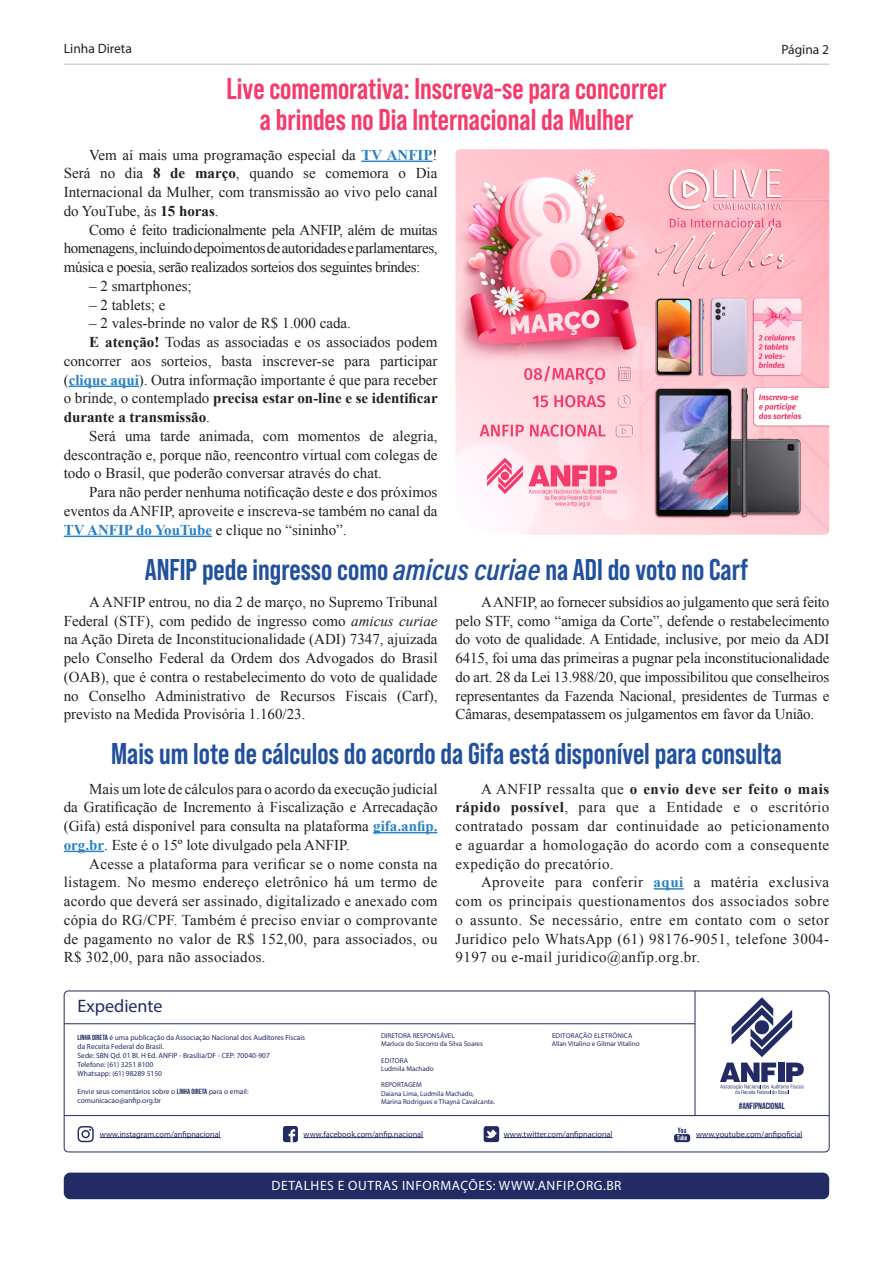
<style>
.page{position:relative;width:893px;height:1263px;background:#fff}
.page>*{position:absolute;margin:0;border:0;box-sizing:border-box;transform-origin:0 0}
.subtitulos{font:700 30px "Bebas Neue Pro";color:#21509c}
.subtitulos-2{font:700 30px "Bebas Neue Pro";color:#f53b6b}
.t1{font:18px "Myriad Pro";color:#222b64}
.texto{font:15px/18.8px "Times New Roman";color:#231f20;text-align:justify}
.t2{font:13.5px "Myriad Pro";letter-spacing:.045em;color:#fff}
.t3{font:13.5px "Myriad Pro";color:#231f20}
.texto-2{font:700 9px "Bebas Neue";color:#222b64}
.texto-3{font:8.25px "Myriad Pro";color:#222b64}
.t4{font:7.5px/9px "Myriad Pro";color:#222b64}
.t5{font:7.05px/8.2px "Myriad Pro";color:#222b64}
.t6{font:7.05px "Myriad Pro";letter-spacing:.02em;color:#222b64}
.s1{font-weight:700;color:#2882c4}
.s2{font-weight:700}
.s3{font-family:"Acumin Variable Concept";font-weight:400}
.s4{font-style:italic}
.s5{font-family:"Bebas Neue";font-weight:700}
</style>
<div class="page">
<div style="left:64px;top:1172px;width:765px;height:27px;background:#222b64;border-radius:6px"></div>
<hr style="left:64px;top:64px;width:765px;height:1px;background:#bcbdc0">
<svg style="left:78px;top:1126px;width:16px;height:16px"></svg>
<hr style="left:100px;top:1137px;width:121px;height:1px;background:#222b64">
<div style="left:283px;top:1126px;width:15px;height:16px;background:#222b64;border-radius:3px"></div>
<svg style="left:289px;top:1129px;width:6px;height:13px"></svg>
<hr style="left:304px;top:1137px;width:119px;height:1px;background:#222b64">
<div style="left:484px;top:1126px;width:15px;height:16px;background:#222b64;border-radius:3px"></div>
<svg style="left:485px;top:1129px;width:12px;height:10px"></svg>
<hr style="left:504px;top:1137px;width:108px;height:1px;background:#222b64">
<svg style="left:674px;top:1134px;width:16px;height:8px"></svg>
<svg style="left:677px;top:1127px;width:10px;height:13px"></svg>
<hr style="left:696px;top:1137px;width:106px;height:1px;background:#222b64">
<svg style="left:720px;top:997px;width:84px;height:97px"></svg>
<div style="left:64px;top:991px;width:765px;height:161px;border:1px solid #222b64;border-radius:4px"></div>
<hr style="left:64px;top:1023px;width:631px;height:1px;background:#222b64">
<hr style="left:64px;top:1115px;width:765px;height:1px;background:#222b64">
<hr style="left:695px;top:991px;width:1px;height:124px;background:#222b64">
<hr style="left:361px;top:161px;width:71px;height:1px;background:#2882c4">
<hr style="left:69px;top:386px;width:70px;height:1px;background:#2882c4">
<hr style="left:64px;top:536px;width:148px;height:1px;background:#2882c4">
<img style="left:455px;top:149px;width:374px;height:386px">
<hr style="left:373px;top:832px;width:64px;height:1px;background:#2882c4">
<hr style="left:64px;top:851px;width:40px;height:1px;background:#2882c4">
<hr style="left:654px;top:888px;width:30px;height:1px;background:#2882c4">
<p class="t3" style="left:64px;top:40px;width:70px">Linha Direta</p>
<p class="t3" style="left:781px;top:41px;width:49px">Página 2</p>
<p class="subtitulos-2" style="left:226px;top:71px;width:442px">Live comemorativa: Inscreva-se para concorrer</p>
<p class="subtitulos-2" style="left:260px;top:103px;width:375px">a brindes no Dia Internacional da Mulher</p>
<p class="texto" style="left:64px;top:145px;width:375px;text-indent:26px">Vem aí mais uma programação especial da <span class="s1">TV ANFIP</span>!<br>Será no dia <span class="s2">8 de março</span>, quando se comemora o Dia Internacional da Mulher, com transmissão ao vivo pelo canal do YouTube, às <span class="s2">15 horas</span>.</p>
<p class="texto" style="left:64px;top:220px;width:375px;text-indent:26px">Como é feito tradicionalmente pela ANFIP, além de muitas homenagens, incluindo depoimentos de autoridades e parlamentares, música e poesia, serão realizados sorteios dos seguintes brindes:</p>
<p class="texto" style="left:89px;top:276px;width:104px">– 2 smartphones;</p>
<p class="texto" style="left:89px;top:295px;width:78px">– 2 tablets; e</p>
<p class="texto" style="left:89px;top:314px;width:263px">– 2 vales-brinde no valor de R$ 1.000 cada.</p>
<p class="texto" style="left:64px;top:333px;width:375px;text-indent:26px"><span class="s2">E atenção!</span> Todas as associadas e os associados podem concorrer aos sorteios, basta inscrever-se para participar (<span class="s1">clique aqui</span>). Outra informação importante é que para receber o brinde, o contemplado <span class="s2">precisa estar on-line e se identificar durante a transmissão</span>.</p>
<p class="texto" style="left:64px;top:426px;width:375px;text-indent:26px">Será uma tarde animada, com momentos de alegria, descontração e, porque não, reencontro virtual com colegas de todo o Brasil, que poderão conversar através do chat.</p>
<p class="texto" style="left:64px;top:483px;width:375px;text-indent:26px">Para não perder nenhuma notificação deste e dos próximos eventos da ANFIP, aproveite e inscreva-se também no canal da <span class="s1">TV ANFIP do YouTube</span> e clique no “sininho”.</p>
<p class="subtitulos" style="left:145px;top:552px;width:605px">ANFIP pede ingresso como <span class="s3">amicus curiae</span> na ADI do voto no Carf</p>
<p class="texto" style="left:64px;top:592px;width:375px;text-indent:26px">A ANFIP entrou, no dia 2 de março, no Supremo Tribunal Federal (STF), com pedido de ingresso como <span class="s4">amicus curiae </span>na Ação Direta de Inconstitucionalidade (ADI) 7347, ajuizada pelo Conselho Federal da Ordem dos Advogados do Brasil (OAB), que é contra o restabelecimento do voto de qualidade no Conselho Administrativo de Recursos Fiscais (Carf), previsto na Medida Provisória 1.160/23.</p>
<p class="texto" style="left:456px;top:592px;width:375px;text-indent:26px">A ANFIP, ao fornecer subsídios ao julgamento que será feito pelo STF, como “amiga da Corte”, defende o restabelecimento do voto de qualidade. A Entidade, inclusive, por meio da ADI 6415, foi uma das primeiras a pugnar pela inconstitucionalidade do art. 28 da Lei 13.988/20, que impossibilitou que conselheiros representantes da Fazenda Nacional, presidentes de Turmas e Câmaras, desempatassem os julgamentos em favor da União.</p>
<p class="subtitulos" style="left:111px;top:737px;width:673px">Mais um lote de cálculos do acordo da Gifa está disponível para consulta</p>
<p class="texto" style="left:64px;top:779px;width:375px;text-indent:26px">Mais um lote de cálculos para o acordo da execução judicial da Gratificação de Incremento à Fiscalização e Arrecadação (Gifa) está disponível para consulta na plataforma <span class="s1">gifa.anfip. org.br</span>. Este é o 15º lote divulgado pela ANFIP.</p>
<p class="texto" style="left:64px;top:854px;width:375px;text-indent:26px">Acesse a plataforma para verificar se o nome consta na listagem. No mesmo endereço eletrônico há um termo de acordo que deverá ser assinado, digitalizado e anexado com cópia do RG/CPF. Também é preciso enviar o comprovante de pagamento no valor de R$ 152,00, para associados, ou R$ 302,00, para não associados.</p>
<p class="texto" style="left:455px;top:779px;width:375px;text-indent:26px">A ANFIP ressalta que <span class="s2">o envio deve ser feito o mais rápido possível</span>, para que a Entidade e o escritório contratado possam dar continuidade ao peticionamento e aguardar a homologação do acordo com a consequente expedição do precatório.</p>
<p class="texto" style="left:455px;top:873px;width:375px;text-indent:26px">Aproveite para conferir <span class="s1">aqui</span> a matéria exclusiva com os principais questionamentos dos associados sobre o assunto. Se necessário, entre em contato com o setor Jurídico pelo WhatsApp (61) 98176-9051, telefone 3004- 9197 ou e-mail juridico@anfip.org.br.</p>
<p class="t1" style="left:78px;top:995px;width:86px">Expediente</p>
<p class="t4" style="left:78px;top:1033px;width:229px"><span class="s5">LINHA DIRETA</span> é uma publicação da Associação Nacional dos Auditores Fiscais da Receita Federal do Brasil.</p>
<p class="t4" style="left:78px;top:1051px;width:194px">Sede: SBN Qd. 01 Bl. H Ed. ANFIP - Brasília/DF - CEP: 70040-907</p>
<p class="t4" style="left:78px;top:1060px;width:77px">Telefone: (61) 3251 8100</p>
<p class="t4" style="left:78px;top:1069px;width:86px">Whatsapp: (61) 98289 5150</p>
<p class="t4" style="left:78px;top:1087px;width:173px">Envie seus comentários sobre o <span class="s5">LINHA DIRETA</span> para o email: comunicacao@anfip.org.br</p>
<p class="t5" style="left:381px;top:1031px;width:75px">DIRETORA RESPONSÁVEL</p>
<p class="t5" style="left:381px;top:1040px;width:103px">Marluce do Socorro da Silva Soares</p>
<p class="t6" style="left:381px;top:1056px;width:28px">EDITORA</p>
<p class="t5" style="left:381px;top:1064px;width:54px">Ludmila Machado</p>
<p class="t5" style="left:381px;top:1081px;width:115px">REPORTAGEM<br>Daiana Lima, Ludmila Machado,<br>Marina Rodrigues e Thayná Cavalcante.</p>
<p class="t6" style="left:552px;top:1031px;width:82px">EDITORAÇÃO ELETRÔNICA</p>
<p class="t5" style="left:552px;top:1040px;width:89px">Allan Vitalino e Gilmar Vitalino</p>
<p class="texto-2" style="left:739px;top:1100px;width:48px">#ANFIPNACIONAL</p>
<p class="texto-3" style="left:100px;top:1129px;width:122px">www.instagram.com/anfipnacional</p>
<p class="texto-3" style="left:304px;top:1129px;width:121px">www.facebook.com/anfip.nacional</p>
<p class="texto-3" style="left:504px;top:1129px;width:110px">www.twitter.com/anfipnacional</p>
<p class="texto-3" style="left:696px;top:1129px;width:108px">www.youtube.com/anfipoficial</p>
<p class="t2" style="left:271px;top:1177px;width:352px">DETALHES E OUTRAS INFORMAÇÕES: WWW.ANFIP.ORG.BR</p>
</div>
